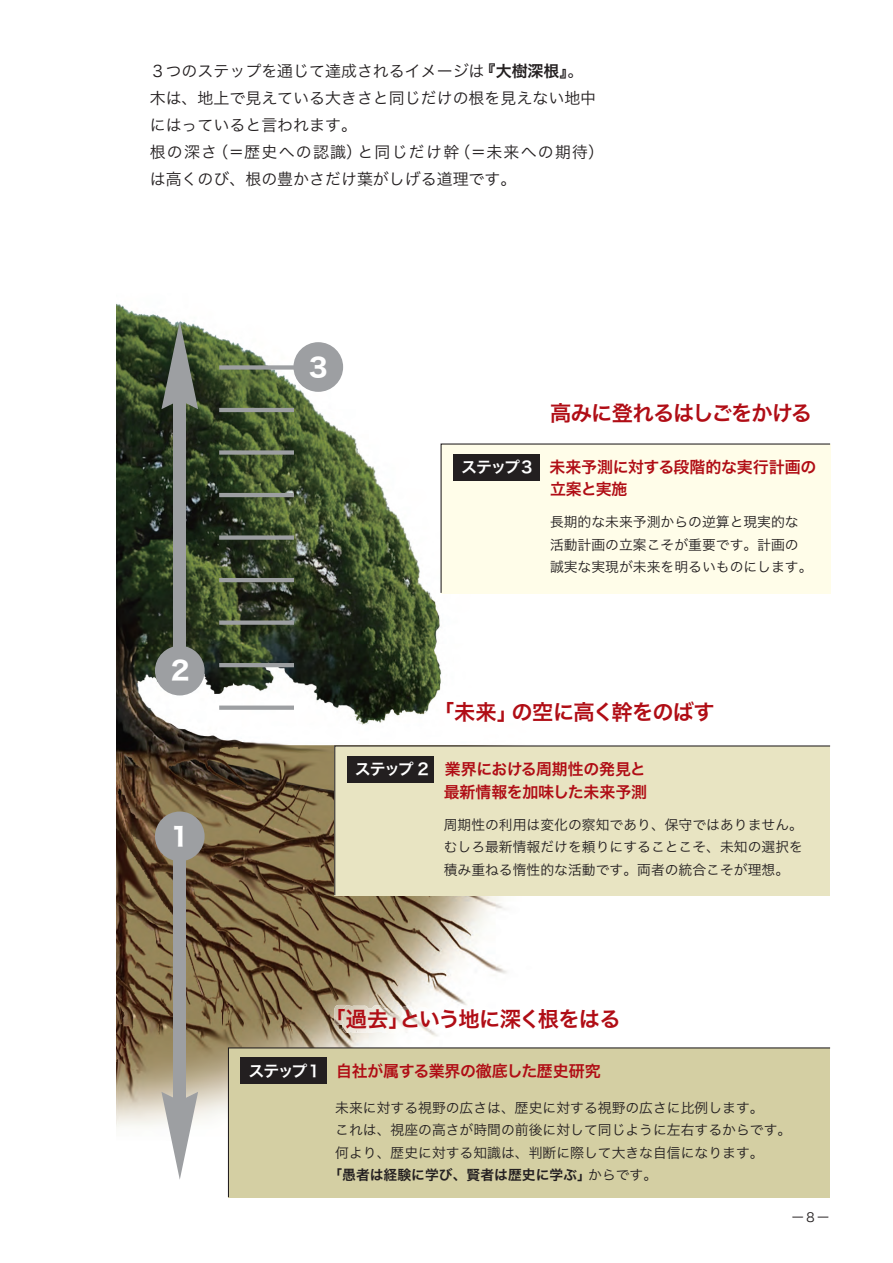
<style>
.page{position:relative;width:893px;height:1263px;background:#fff}
.page>*{position:absolute;margin:0;border:0;box-sizing:border-box;transform-origin:0 0}
.t1{font:25.5px "Hiragino Sans W7";color:#fff}
.t2{font:21.3px "Hiragino Sans W6";letter-spacing:-.04em;color:#b00d15}
.t3{font:15.9px/27px "Hiragino Sans W3";color:#231f20}
.t4{font:15.9px/22.4px "Hiragino Sans W6";letter-spacing:-.02em;color:#b00d15}
.t5{font:13.8px/22.5px "Hiragino Sans W3";color:#231f20}
.t6{font:13.8px "Hiragino Sans W6";color:#231f20}
.t7{font:12.75px "Hiragino Sans W3";color:#231f20}
.s1{font-family:"Hiragino Sans W6"}
.s2{color:#fff}
.s3{font-family:"Hiragino Sans W3"}
</style>
<div class="page">
<img style="left:116px;top:303px;width:391px;height:824px">
<div style="left:440px;top:443px;width:391px;height:151px;background:#fffde9"></div>
<div style="left:453px;top:454px;width:87px;height:26px;background:#231f20"></div>
<div style="left:334px;top:745px;width:497px;height:151px;background:#e8e4c2"></div>
<div style="left:347px;top:756px;width:87px;height:26px;background:#231f20"></div>
<div style="left:173px;top:833px;width:13px;height:298px;background:#9d9fa2"></div>
<svg style="left:161px;top:1092px;width:37px;height:88px"></svg>
<div style="left:173px;top:369px;width:13px;height:299px;background:#9d9fa2"></div>
<svg style="left:161px;top:321px;width:37px;height:88px"></svg>
<div style="left:219px;top:365px;width:75px;height:5px;background:#9d9fa2"></div>
<hr style="left:219px;top:408px;width:75px;height:4px;background:#9d9fa2">
<div style="left:219px;top:450px;width:75px;height:5px;background:#9d9fa2"></div>
<hr style="left:219px;top:493px;width:75px;height:4px;background:#9d9fa2">
<div style="left:219px;top:535px;width:75px;height:5px;background:#9d9fa2"></div>
<hr style="left:219px;top:578px;width:75px;height:4px;background:#9d9fa2">
<div style="left:219px;top:620px;width:75px;height:5px;background:#9d9fa2"></div>
<hr style="left:219px;top:663px;width:75px;height:4px;background:#9d9fa2">
<div style="left:219px;top:705px;width:75px;height:5px;background:#9d9fa2"></div>
<div style="left:155px;top:811px;width:50px;height:50px;background:#9d9fa2;border-radius:50%"></div>
<div style="left:155px;top:646px;width:50px;height:49px;background:#9d9fa2;border-radius:50%"></div>
<div style="left:293px;top:342px;width:50px;height:50px;background:#9d9fa2;border-radius:50%"></div>
<svg style="left:339px;top:1025px;width:3px;height:4px"></svg>
<img style="left:334px;top:1005px;width:8px;height:20px">
<img style="left:342px;top:1005px;width:22px;height:28px">
<img style="left:364px;top:1005px;width:26px;height:28px">
<img style="left:385px;top:1013px;width:15px;height:20px">
<img style="left:399px;top:1005px;width:22px;height:27px">
<img style="left:417px;top:1007px;width:20px;height:24px">
<img style="left:437px;top:1005px;width:18px;height:28px">
<img style="left:455px;top:1005px;width:25px;height:28px">
<img style="left:477px;top:1006px;width:19px;height:26px">
<img style="left:496px;top:1005px;width:11px;height:28px">
<div style="left:227px;top:1047px;width:604px;height:151px;background:#d4cfa3"></div>
<p class="t3" style="left:150px;top:57px;width:456px">３つのステップを通じて達成されるイメージは<span class="s1">『大樹深根』</span>。<br>木は、地上で見えている大きさと同じだけの根を見えない地中にはっていると言われます。<br>根の深さ（＝歴史への認識）と同じだけ幹（＝未来への期待）は高くのび、根の豊かさだけ葉がしげる道理です。</p>
<h1 class="t1" style="left:171px;top:650px;width:20px">2</h1>
<h1 class="t1" style="left:167px;top:816px;width:27px">１</h1>
<h1 class="t1" style="left:309px;top:348px;width:20px">3</h1>
<h2 class="t2" style="left:550px;top:394px;width:264px">高みに登れるはしごをかける</h2>
<p class="t4" style="left:550px;top:455px;width:268px;text-indent:-89px"><span class="s2">ステップ３</span> 未来予測に対する段階的な実行計画の立案と実施</p>
<p class="t5" style="left:550px;top:510px;width:264px">長期的な未来予測からの逆算と現実的な活動計画の立案こそが重要です。計画の誠実な実現が未来を明るいものにします。</p>
<h2 class="t2" style="left:433px;top:693px;width:283px">「未来」の空に高く幹をのばす</h2>
<p class="t4" style="left:355px;top:757px;width:294px;text-align:right"><span class="s2">ステップ 2</span> 業界における周期性の発見と最新情報を加味した未来予測</p>
<p class="t5" style="left:444px;top:812px;width:361px;text-align:justify">周期性の利用は変化の察知であり、保守ではありません。むしろ最新情報だけを頼りにすることこそ、未知の選択を積み重ねる惰性的な活動です。両者の統合こそが理想。</p>
<h2 class="t2" style="left:325px;top:1000px;width:298px">「過去」という地に深く根をはる</h2>
<p class="t4" style="left:249px;top:1059px;width:354px"><span class="s2">ステップ１</span> 自社が属する業界の徹底した歴史研究</p>
<p class="t5" style="left:335px;top:1095px;width:458px">未来に対する視野の広さは、歴史に対する視野の広さに比例します。<br>これは、視座の高さが時間の前後に対して同じように左右するからです。何より、歴史に対する知識は、判断に際して大きな自信になります。</p>
<p class="t6" style="left:328px;top:1162px;width:330px">「愚者は経験に学び、賢者は歴史に学ぶ」<span class="s3">からです。</span></p>
<p class="t7" style="left:791px;top:1205px;width:40px">ー８ー</p>
</div>
